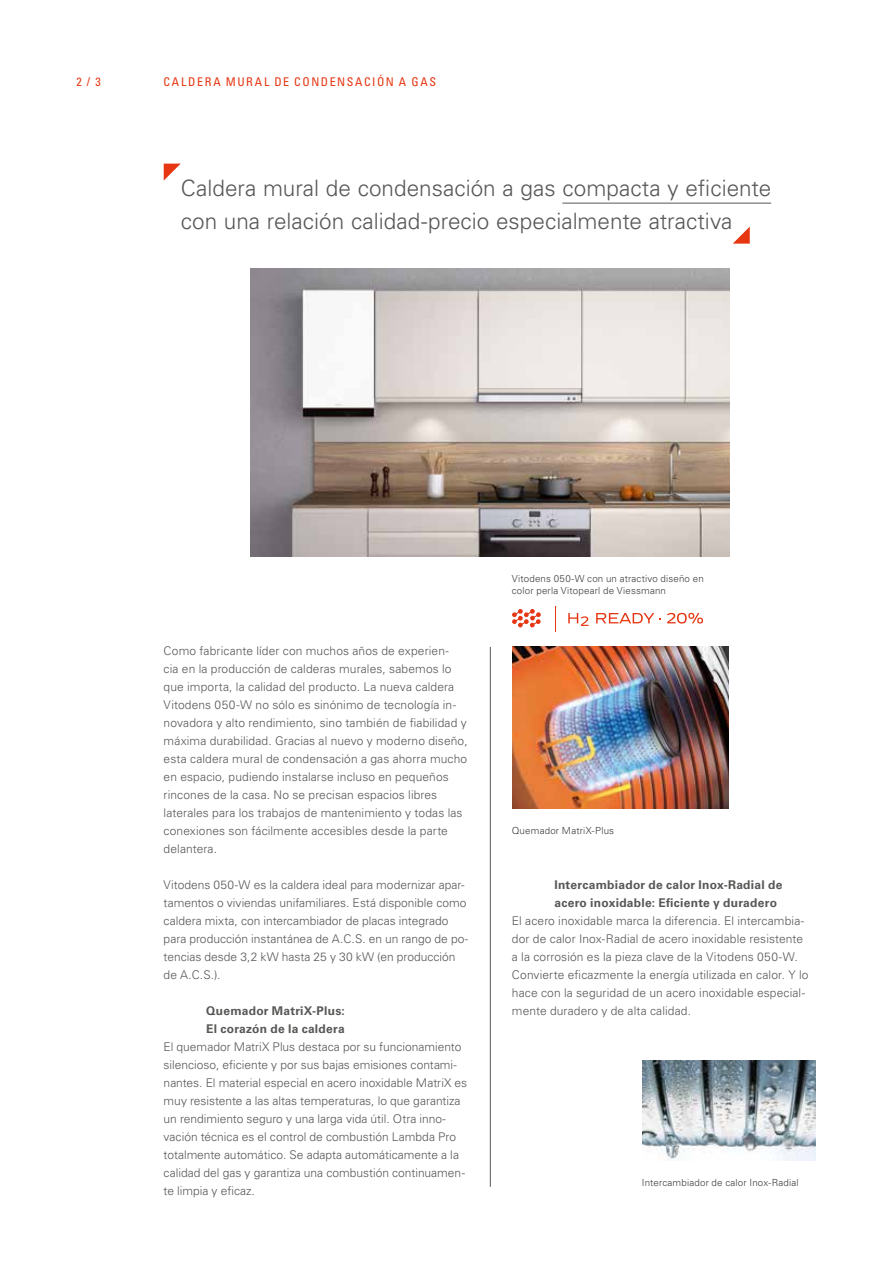
<style>
.page{position:relative;width:893px;height:1263px;background:#fff}
.page>*{position:absolute;margin:0;border:0;box-sizing:border-box;transform-origin:0 0}
.t1{font:300 22.5px/33px "Univers LTCYR 45";color:#575756}
.t2{font:300 12px/18px "Univers LTCYR 45";letter-spacing:.005em;color:#575756}
.t3{font:700 12px/18px "Univers LTCYR 65";letter-spacing:.02em;color:#575756}
.t4{font:condensed 12px "Univers LTCYR 57";letter-spacing:.13em;color:#e63612}
.t5{font:300 9.75px/12px "Univers LTCYR 45";letter-spacing:.02em;color:#3c3c3b}
</style>
<div class="page">
<img style="left:251px;top:269px;width:478px;height:288px">
<img style="left:512px;top:647px;width:217px;height:162px">
<img style="left:642px;top:1061px;width:174px;height:99px">
<hr style="left:490px;top:647px;width:1px;height:540px;background:#575756">
<hr style="left:562px;top:203px;width:209px;height:1px;background:#575756">
<svg style="left:164px;top:164px;width:17px;height:17px"></svg>
<svg style="left:733px;top:227px;width:17px;height:17px"></svg>
<svg style="left:596px;top:613px;width:58px;height:10px"></svg>
<svg style="left:667px;top:613px;width:36px;height:10px"></svg>
<svg style="left:512px;top:609px;width:29px;height:18px"></svg>
<svg style="left:555px;top:606px;width:1px;height:25px"></svg>
<svg style="left:568px;top:613px;width:20px;height:13px"></svg>
<p class="t4" style="left:77px;top:74px;width:26px">2 / 3</p>
<p class="t4" style="left:164px;top:74px;width:274px">CALDERA MURAL DE CONDENSACIÓN A GAS</p>
<h1 class="t1" style="left:181px;top:171px;width:592px">Caldera mural de condensación a gas compacta y eficiente con una relación calidad-precio especialmente atractiva</h1>
<p class="t2" style="left:164px;top:642px;width:305px">Como fabricante líder con muchos años de experien-<br>cia en la producción de calderas murales, sabemos lo que importa, la calidad del producto. La nueva caldera Vitodens 050-W no sólo es sinónimo de tecnología in&shy;novadora y alto rendimiento, sino también de fiabilidad y máxima durabilidad. Gracias al nuevo y moderno diseño, esta caldera mural de condensación a gas ahorra mucho en espacio, pudiendo instalarse incluso en pequeños rincones de la casa. No se precisan espacios libres laterales para los trabajos de mantenimiento y todas las conexiones son fácilmente accesibles desde la parte delantera.</p>
<p class="t2" style="left:164px;top:876px;width:306px">Vitodens 050-W es la caldera ideal para modernizar apar&shy;tamentos o viviendas unifamiliares. Está disponible como caldera mixta, con intercambiador de placas integrado para producción instantánea de A.C.S. en un rango de po&shy;tencias desde 3,2 kW hasta 25 y 30 kW (en producción de A.C.S.).</p>
<p class="t3" style="left:206px;top:1001px;width:140px">Quemador MatriX-Plus:<br>El corazón de la caldera</p>
<p class="t2" style="left:164px;top:1038px;width:305px">El quemador MatriX Plus destaca por su funcionamiento silencioso, eficiente y por sus bajas emisiones contami&shy;nantes. El material especial en acero inoxidable MatriX es muy resistente a las altas temperaturas, lo que garantiza un rendimiento seguro y una larga vida útil. Otra inno&shy;vación técnica es el control de combustión Lambda Pro totalmente automático. Se adapta automáticamente a la calidad del gas y garantiza una combustión continuamen&shy;te limpia y eficaz.</p>
<p class="t5" style="left:512px;top:572px;width:193px">Vitodens 050-W con un atractivo diseño en color perla Vitopearl de Viessmann</p>
<p class="t5" style="left:512px;top:824px;width:104px">Quemador MatriX-Plus</p>
<p class="t3" style="left:554px;top:875px;width:229px">Intercambiador de calor Inox-Radial de acero inoxidable: Eficiente y duradero</p>
<p class="t2" style="left:512px;top:912px;width:298px">El acero inoxidable marca la diferencia. El intercambia&shy;dor de calor Inox-Radial de acero inoxidable resistente a la corrosión es la pieza clave de la Vitodens 050-W.<br>Convierte eficazmente la energía utilizada en calor. Y lo hace con la seguridad de un acero inoxidable especial&shy;mente duradero y de alta calidad.</p>
<p class="t5" style="left:642px;top:1176px;width:158px">Intercambiador de calor Inox-Radial</p>
</div>
